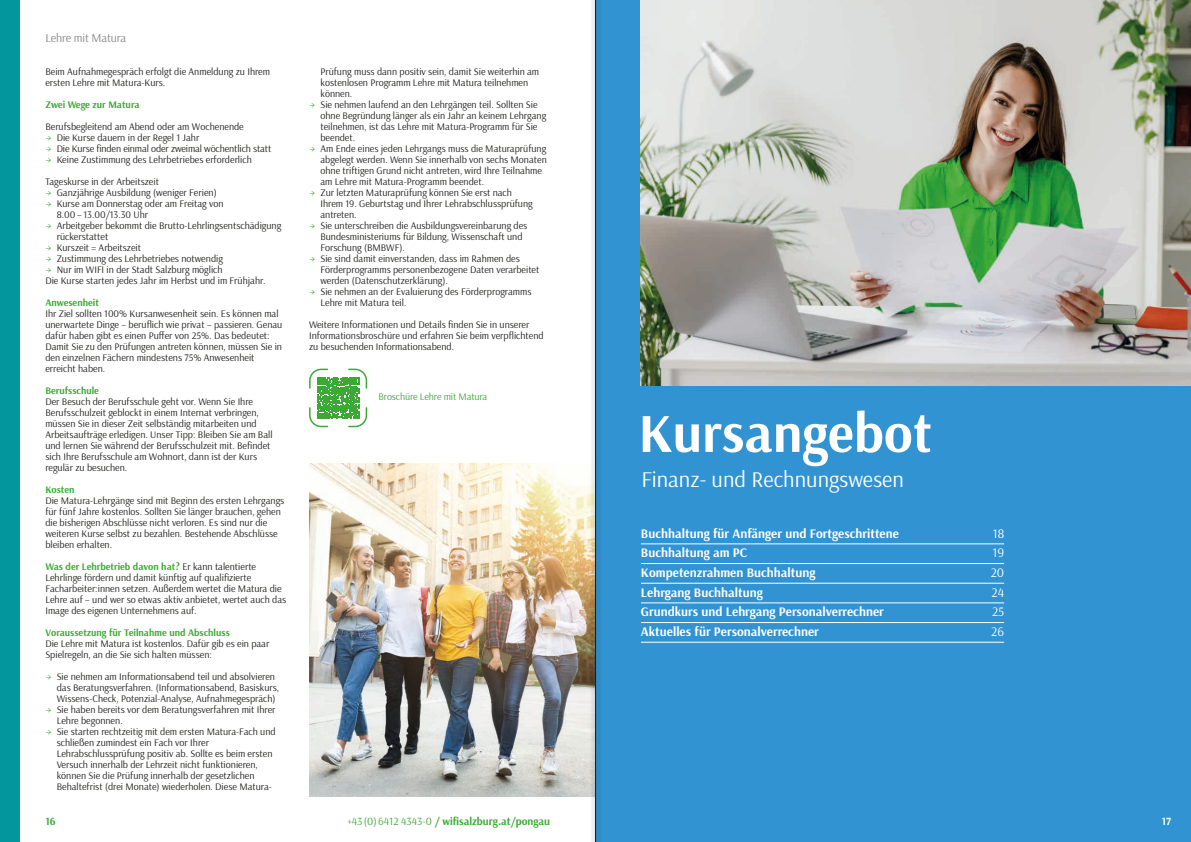
<style>
.page{position:relative;width:1191px;height:842px;background:#fff}
.page>*{position:absolute;margin:0;border:0;box-sizing:border-box;transform-origin:0 0}
.t1{font:700 55px "Arsenal";color:#fff}
.t2{font:22.4px "Arsenal";color:#fff}
.t3{font:700 13px "Arsenal";color:#fff}
.t4{font:13px "Arsenal";color:#fff}
.t5{font:12px "Arsenal";letter-spacing:-.01em;color:#878787}
.t6{font:700 11px "Arsenal";color:#3baa35}
.t7{font:700 11px "Arsenal";color:#fff}
.t8{font:10px/11px "Arsenal";color:#1d1d1b}
.t9{font:700 10px "Arsenal";color:#3baa35}
.t10{font:10px "Arsenal";letter-spacing:-.01em;color:#3baa35}
.s1{color:#3baa35}
.s2{font-weight:700;color:#3baa35}
.s3{font-weight:400}
</style>
<div class="page">
<svg style="left:309px;top:368px;width:59px;height:60px"></svg>
<img style="left:309px;top:463px;width:280px;height:334px">
<div style="left:0;top:0;width:20px;height:842px;background:#03979d"></div>
<div style="left:596px;top:0;width:595px;height:842px;background:#3193d1"></div>
<img style="left:641px;top:0;width:550px;height:385px">
<hr style="left:641px;top:544px;width:363px;height:1px;background:#fff">
<hr style="left:641px;top:563px;width:363px;height:1px;background:#fff">
<hr style="left:641px;top:583px;width:363px;height:1px;background:#fff">
<hr style="left:641px;top:603px;width:363px;height:1px;background:#fff">
<hr style="left:641px;top:622px;width:363px;height:1px;background:#fff">
<hr style="left:641px;top:642px;width:363px;height:1px;background:#fff">
<div style="left:589px;top:0;width:13px;height:842px;background:#1d1d1b;opacity:.75"></div>
<hr style="left:595px;top:0;width:1px;height:842px;background:#1d1d1b">
<p class="t5" style="left:45px;top:30px;width:82px">Lehre mit Matura</p>
<p class="t8" style="left:45px;top:66px;width:226px">Beim Aufnahmegespräch erfolgt die Anmeldung zu Ihrem ersten Lehre mit Matura-Kurs.</p>
<p class="t9" style="left:45px;top:98px;width:96px">Zwei Wege zur Matura</p>
<p class="t8" style="left:45px;top:121px;width:200px">Berufsbegleitend am Abend oder am Wochenende</p>
<p class="t8" style="left:45px;top:132px;width:155px"><span class="s1">→</span> Die Kurse dauern in der Regel 1 Jahr</p>
<p class="t8" style="left:45px;top:143px;width:227px"><span class="s1">→</span> Die Kurse finden einmal oder zweimal wöchentlich statt</p>
<p class="t8" style="left:45px;top:154px;width:208px"><span class="s1">→</span> Keine Zustimmung des Lehrbetriebes erforderlich</p>
<p class="t8" style="left:45px;top:176px;width:115px">Tageskurse in der Arbeitszeit</p>
<p class="t8" style="left:45px;top:187px;width:173px"><span class="s1">→</span> Ganzjährige Ausbildung (weniger Ferien)</p>
<p class="t8" style="left:57px;top:198px;width:168px;text-indent:-11px"><span class="s1">→</span> Kurse am Donnerstag oder am Freitag von<br>8.00 – 13.00/13.30 Uhr</p>
<p class="t8" style="left:57px;top:220px;width:226px;text-indent:-11px"><span class="s1">→</span> Arbeitgeber bekommt die Brutto-Lehrlingsentschädigung rückerstattet</p>
<p class="t8" style="left:45px;top:242px;width:97px"><span class="s1">→</span> Kurszeit = Arbeitszeit</p>
<p class="t8" style="left:45px;top:253px;width:179px"><span class="s1">→</span> Zustimmung des Lehrbetriebes notwendig</p>
<p class="t8" style="left:45px;top:264px;width:222px"><span class="s1">→</span> Nur im WIFI in der Stadt Salzburg möglich<br>Die Kurse starten jedes Jahr im Herbst und im Frühjahr.</p>
<p class="t9" style="left:45px;top:296px;width:55px">Anwesenheit</p>
<p class="t8" style="left:45px;top:308px;width:238px">Ihr Ziel sollten 100% Kursanwesenheit sein. Es können mal unerwartete Dinge – beruflich wie privat – passieren. Genau dafür haben gibt es einen Puffer von 25%. Das bedeutet:<br>Damit Sie zu den Prüfungen antreten können, müssen Sie in den einzelnen Fächern mindestens 75% Anwesenheit erreicht haben.</p>
<p class="t9" style="left:45px;top:384px;width:55px">Berufsschule</p>
<p class="t8" style="left:45px;top:396px;width:229px">Der Besuch der Berufsschule geht vor. Wenn Sie Ihre Berufsschulzeit geblockt in einem Internat verbringen, müssen Sie in dieser Zeit selbständig mitarbeiten und Arbeitsaufträge erledigen. Unser Tipp: Bleiben Sie am Ball und lernen Sie während der Berufsschulzeit mit. Befindet sich Ihre Berufsschule am Wohnort, dann ist der Kurs regulär zu besuchen.</p>
<p class="t9" style="left:45px;top:483px;width:31px">Kosten</p>
<p class="t8" style="left:45px;top:495px;width:240px">Die Matura-Lehrgänge sind mit Beginn des ersten Lehrgangs für fünf Jahre kostenlos. Sollten Sie länger brauchen, gehen die bisherigen Abschlüsse nicht verloren. Es sind nur die weiteren Kurse selbst zu bezahlen. Bestehende Abschlüsse bleiben erhalten.</p>
<p class="t8" style="left:45px;top:561px;width:242px"><span class="s2">Was der Lehrbetrieb davon hat?</span> Er kann talentierte Lehrlinge fördern und damit künftig auf qualifizierte Facharbeiter:innen setzen. Außerdem wertet die Matura die Lehre auf – und wer so etwas aktiv anbietet, wertet auch das Image des eigenen Unternehmens auf.</p>
<p class="t9" style="left:45px;top:626px;width:186px">Voraussetzung für Teilnahme und Abschluss</p>
<p class="t8" style="left:45px;top:638px;width:225px">Die Lehre mit Matura ist kostenlos. Dafür gib es ein paar<br>Spielregeln, an die Sie sich halten müssen:</p>
<p class="t8" style="left:57px;top:671px;width:224px;text-indent:-11px"><span class="s1">→</span> Sie nehmen am Informationsabend teil und absolvieren das Beratungsverfahren. (Informationsabend, Basiskurs,<br>Wissens-Check, Potenzial-Analyse, Aufnahmegespräch)</p>
<p class="t8" style="left:57px;top:704px;width:220px;text-indent:-11px"><span class="s1">→</span> Sie haben bereits vor dem Beratungsverfahren mit Ihrer<br>Lehre begonnen.</p>
<p class="t8" style="left:57px;top:726px;width:220px;text-indent:-11px"><span class="s1">→</span> Sie starten rechtzeitig mit dem ersten Matura-Fach und schließen zumindest ein Fach vor Ihrer Lehrabschlussprüfung positiv ab. Sollte es beim ersten Versuch innerhalb der Lehrzeit nicht funktionieren, können Sie die Prüfung innerhalb der gesetzlichen Behaltefrist (drei Monate) wiederholen. Diese Matura-</p>
<p class="t8" style="left:320px;top:66px;width:220px">Prüfung muss dann positiv sein, damit Sie weiterhin am kostenlosen Programm Lehre mit Matura teilnehmen können.</p>
<p class="t8" style="left:320px;top:99px;width:227px;text-indent:-11px"><span class="s1">→</span> Sie nehmen laufend an den Lehrgängen teil. Sollten Sie ohne Begründung länger als ein Jahr an keinem Lehrgang teilnehmen, ist das Lehre mit Matura-Programm für Sie beendet.</p>
<p class="t8" style="left:320px;top:143px;width:228px;text-indent:-11px"><span class="s1">→</span> Am Ende eines jeden Lehrgangs muss die Maturaprüfung abgelegt werden. Wenn Sie innerhalb von sechs Monaten ohne triftigen Grund nicht antreten, wird Ihre Teilnahme am Lehre mit Matura-Programm beendet.</p>
<p class="t8" style="left:320px;top:187px;width:214px;text-indent:-11px"><span class="s1">→</span> Zur letzten Maturaprüfung können Sie erst nach<br>Ihrem 19. Geburtstag und Ihrer Lehrabschlussprüfung antreten.</p>
<p class="t8" style="left:320px;top:220px;width:208px;text-indent:-11px"><span class="s1">→</span> Sie unterschreiben die Ausbildungsvereinbarung des<br>Bundesministeriums für Bildung, Wissenschaft und<br>Forschung (BMBWF).</p>
<p class="t8" style="left:320px;top:253px;width:220px;text-indent:-11px"><span class="s1">→</span> Sie sind damit einverstanden, dass im Rahmen des<br>Förderprogramms personenbezogene Daten verarbeitet werden (Datenschutzerklärung).</p>
<p class="t8" style="left:320px;top:286px;width:212px;text-indent:-11px"><span class="s1">→</span> Sie nehmen an der Evaluierung des Förderprogramms<br>Lehre mit Matura teil.</p>
<p class="t8" style="left:309px;top:319px;width:236px">Weitere Informationen und Details finden Sie in unserer<br>Informationsbroschüre und erfahren Sie beim verpflichtend zu besuchenden Informationsabend.</p>
<p class="t10" style="left:378px;top:390px;width:110px">Broschüre Lehre mit Matura</p>
<p class="t6" style="left:45px;top:813px;width:12px">16</p>
<p class="t6" style="left:347px;top:813px;width:204px"><span class="s3">+43 (0) 6412 4343-0</span> / wifisalzburg.at/pongau</p>
<h1 class="t1" style="left:638px;top:394px;width:295px">Kursangebot</h1>
<h2 class="t2" style="left:641px;top:464px;width:264px">Finanz- und Rechnungswesen</h2>
<h3 class="t3" style="left:641px;top:524px;width:259px">Buchhaltung für Anfänger und Fortgeschrittene</h3>
<h3 class="t4" style="left:993px;top:525px;width:13px">18</h3>
<h3 class="t3" style="left:641px;top:544px;width:108px">Buchhaltung am PC</h3>
<h3 class="t4" style="left:992px;top:544px;width:13px">19</h3>
<h3 class="t3" style="left:641px;top:563px;width:176px">Kompetenzrahmen Buchhaltung</h3>
<h3 class="t4" style="left:990px;top:564px;width:15px">20</h3>
<h3 class="t3" style="left:641px;top:583px;width:123px">Lehrgang Buchhaltung</h3>
<h3 class="t4" style="left:991px;top:584px;width:14px">24</h3>
<h3 class="t3" style="left:641px;top:603px;width:244px">Grundkurs und Lehrgang Personalverrechner</h3>
<h3 class="t4" style="left:992px;top:603px;width:14px">25</h3>
<h3 class="t3" style="left:641px;top:622px;width:179px">Aktuelles für Personalverrechner</h3>
<h3 class="t4" style="left:991px;top:623px;width:14px">26</h3>
<p class="t7" style="left:1161px;top:813px;width:11px">17</p>
</div>
